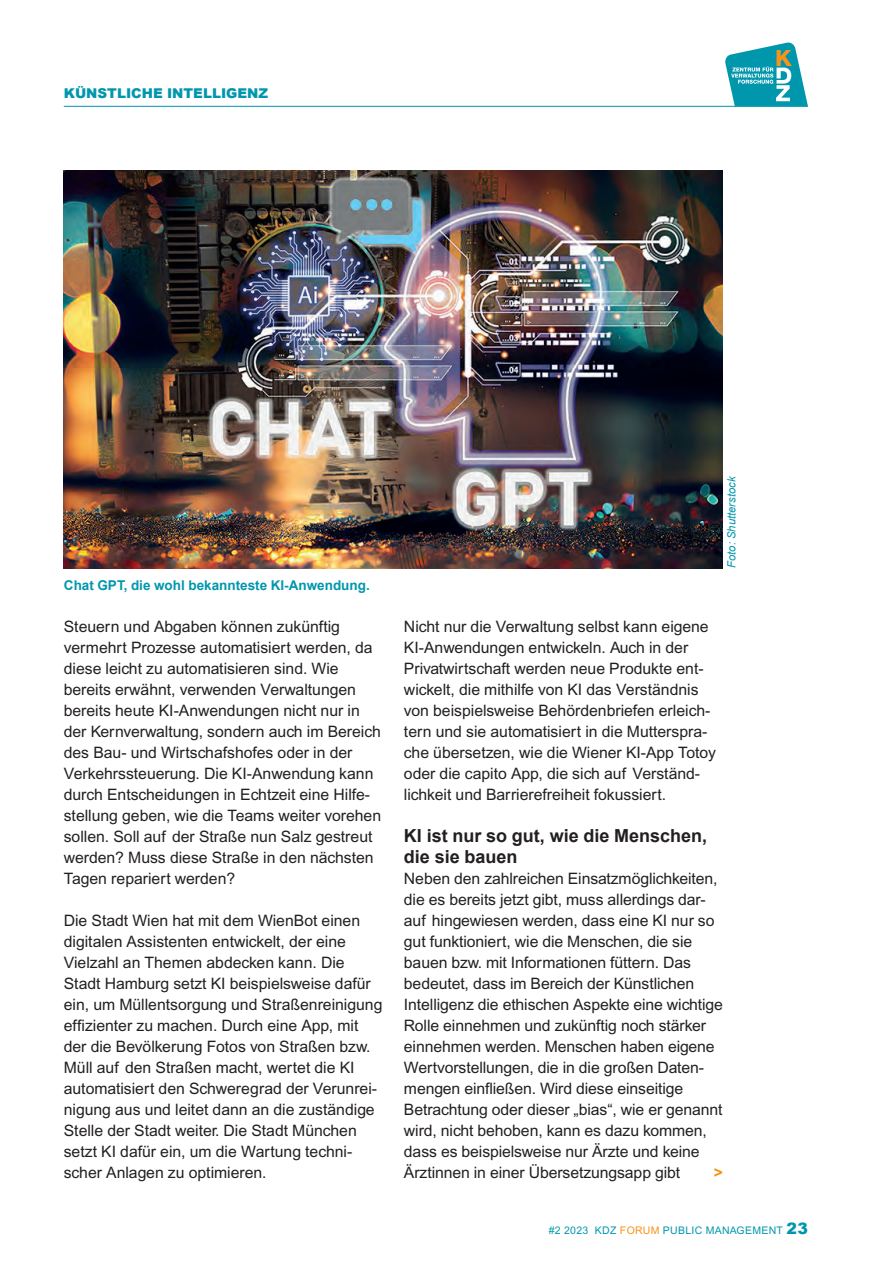
<style>
.page{position:relative;width:893px;height:1263px;background:#fff}
.page>*{position:absolute;margin:0;border:0;box-sizing:border-box;transform-origin:0 0}
.t1{font:700 18px/21px "Arial";color:#231f20}
.t2{font:15.75px/21px "Arial";color:#231f20}
.t3{font:700 15.75px "Arial";color:#f7931d}
.t4{font:700 13.5px "Arial";color:#0097ad}
.t5{font:900 13.5px "Arial";color:#0097ad}
.t6{font:italic 11.25px "Arial";color:#0097ad}
.t7{font:10.5px "Arial";letter-spacing:.03em;color:#0097ad}
.s1{color:#f7931d}
.s2{font-weight:900;font-size:15.75px}
</style>
<div class="page">
<svg style="left:725px;top:43px;width:83px;height:63px"></svg>
<hr style="left:64px;top:106px;width:744px;height:1px;background:#0097ad">
<img style="left:64px;top:170px;width:659px;height:399px">
<p class="t5" style="left:64px;top:83px;width:206px">KÜNSTLICHE INTELLIGENZ</p>
<p class="t4" style="left:64px;top:576px;width:307px">Chat GPT, die wohl bekannteste KI-Anwendung.</p>
<p class="t2" style="left:64px;top:616px;width:319px">Steuern und Abgaben können zukünftig vermehrt Prozesse automatisiert werden, da diese leicht zu automatisieren sind. Wie bereits erwähnt, verwenden Verwaltungen bereits heute KI-Anwendungen nicht nur in der Kernverwaltung, sondern auch im Bereich des Bau- und Wirtschafshofes oder in der Verkehrssteuerung. Die KI-Anwendung kann durch Entscheidungen in Echtzeit eine Hilfe&shy;stellung geben, wie die Teams weiter vorehen sollen. Soll auf der Straße nun Salz gestreut werden? Muss diese Straße in den nächsten Tagen repariert werden?</p>
<p class="t2" style="left:64px;top:910px;width:320px">Die Stadt Wien hat mit dem WienBot einen digitalen Assistenten entwickelt, der eine Vielzahl an Themen abdecken kann. Die Stadt Hamburg setzt KI beispielsweise dafür ein, um Müllentsorgung und Straßenreinigung effizienter zu machen. Durch eine App, mit der die Bevölkerung Fotos von Straßen bzw.<br>Müll auf den Straßen macht, wertet die KI automatisiert den Schweregrad der Verunrei&shy;nigung aus und leitet dann an die zuständige Stelle der Stadt weiter. Die Stadt München setzt KI dafür ein, um die Wartung techni&shy;scher Anlagen zu optimieren.</p>
<p class="t6" style="left:724px;top:568px;width:93px;rotate:-90deg">Foto: Shutterstock</p>
<p class="t2" style="left:404px;top:616px;width:314px">Nicht nur die Verwaltung selbst kann eigene KI-Anwendungen entwickeln. Auch in der Privatwirtschaft werden neue Produkte ent&shy;wickelt, die mithilfe von KI das Verständnis von beispielsweise Behördenbriefen erleich&shy;tern und sie automatisiert in die Mutterspra&shy;che übersetzen, wie die Wiener KI-App Totoy oder die capito App, die sich auf Verständ&shy;lichkeit und Barrierefreiheit fokussiert.</p>
<p class="t1" style="left:404px;top:826px;width:305px">KI ist nur so gut, wie die Menschen, die sie bauen</p>
<p class="t2" style="left:404px;top:868px;width:320px">Neben den zahlreichen Einsatzmöglichkeiten, die es bereits jetzt gibt, muss allerdings dar&shy;auf hingewiesen werden, dass eine KI nur so gut funktioniert, wie die Menschen, die sie bauen bzw. mit Informationen füttern. Das bedeutet, dass im Bereich der Künstlichen Intelligenz die ethischen Aspekte eine wichtige Rolle einnehmen und zukünftig noch stärker einnehmen werden. Menschen haben eigene Wertvorstellungen, die in die großen Daten&shy;mengen einfließen. Wird diese einseitige Betrachtung oder dieser „bias“, wie er genannt wird, nicht behoben, kann es dazu kommen, dass es beispielsweise nur Ärzte und keine Ärztinnen in einer Übersetzungsapp gibt</p>
<p class="t3" style="left:714px;top:1163px;width:11px">&gt;</p>
<p class="t7" style="left:549px;top:1224px;width:261px">#2 2023 KDZ <span class="s1">FORUM</span> PUBLIC MANAGEMENT <span class="s2">23</span></p>
</div>
